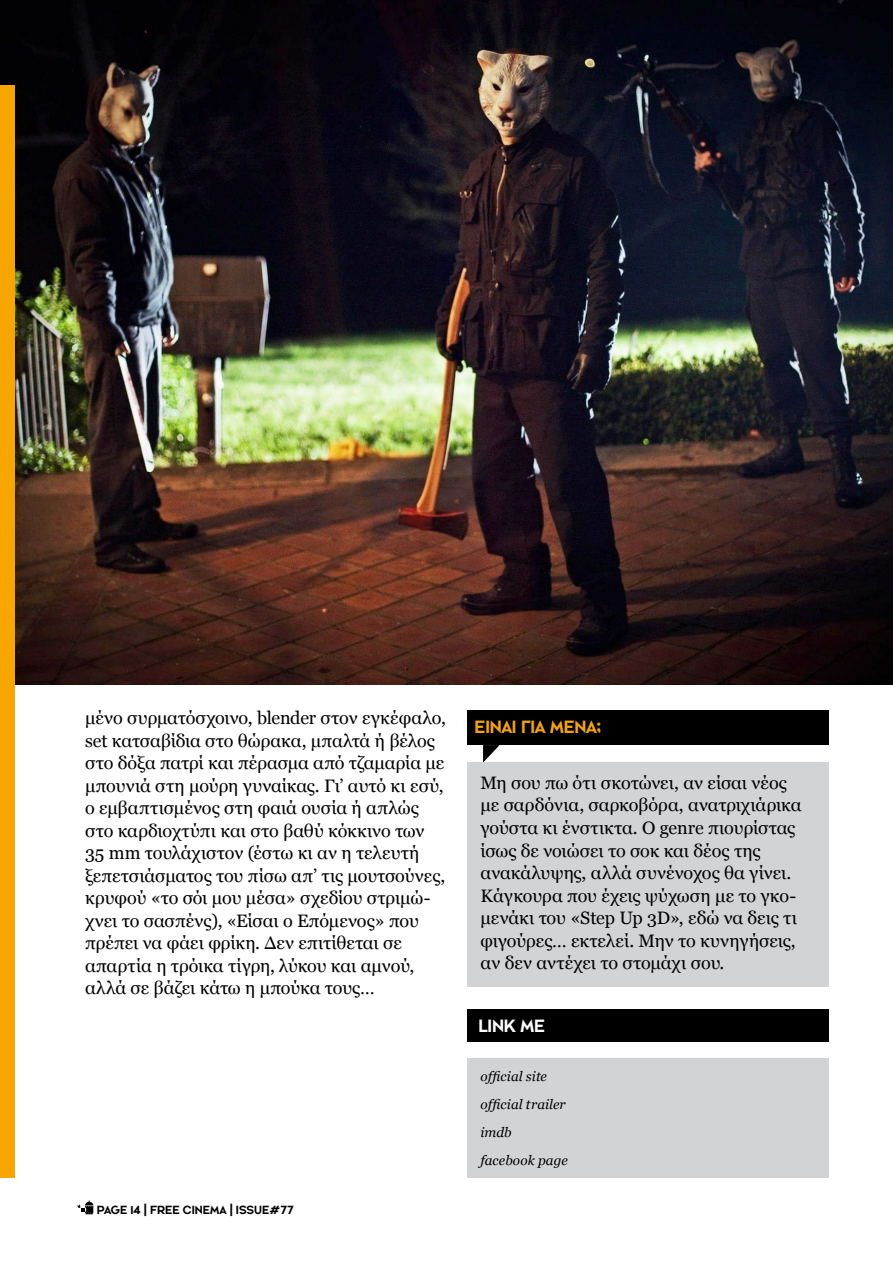
<style>
.page{position:relative;width:893px;height:1263px;background:#fff}
.page>*{position:absolute;margin:0;border:0;box-sizing:border-box;transform-origin:0 0}
.t1{font:18px/22.5px "Georgia";letter-spacing:-.005em;color:#000}
.t2{font:18px "F Cinematica";letter-spacing:-.02em;color:#f7a600}
.t3{font:18px "F Cinematica";letter-spacing:-.015em;color:#fff}
.t4{font:italic 13.5px/28px "Georgia";letter-spacing:.005em;color:#000}
.t5{font:12px "F Cinematica";letter-spacing:-.01em;color:#000}
</style>
<div class="page">
<svg style="left:77px;top:1200px;width:16px;height:14px"></svg>
<img style="left:0;top:0;width:893px;height:685px">
<div style="left:468px;top:710px;width:361px;height:35px;background:#000"></div>
<svg style="left:483px;top:745px;width:17px;height:18px"></svg>
<div style="left:468px;top:763px;width:361px;height:224px;background:#d1d3d4"></div>
<div style="left:468px;top:1058px;width:361px;height:120px;background:#d1d3d4"></div>
<div style="left:468px;top:1009px;width:361px;height:33px;background:#000"></div>
<div style="left:0;top:85px;width:15px;height:1093px;background:#f7a600"></div>
<p class="t1" style="left:85px;top:707px;width:362px">μένο συρματόσχοινο, blender στον εγκέφαλο, set κατσαβίδια στο θώρακα, μπαλτά ή βέλος στο δόξα πατρί και πέρασμα από τζαμαρία με μπουνιά στη μούρη γυναίκας. Γι’ αυτό κι εσύ, ο εμβαπτισμένος στη φαιά ουσία ή απλώς στο καρδιοχτύπι και στο βαθύ κόκκινο των 35 mm τουλάχιστον (έστω κι αν η τελευτή ξεπετσιάσματος του πίσω απ’ τις μουτσούνες, κρυφού «το σόι μου μέσα» σχεδίου στριμώ&shy;χνει το σασπένς), «Είσαι ο Επόμενος» που πρέπει να φάει φρίκη. Δεν επιτίθεται σε απαρτία η τρόικα τίγρη, λύκου και αμνού, αλλά σε βάζει κάτω η μπούκα τους…</p>
<p class="t5" style="left:97px;top:1203px;width:198px">PAGE 14 | FREE CINEMA | ISSUE#77</p>
<p class="t2" style="left:475px;top:716px;width:129px">ΕΙΝΑΙ ΓΙΑ ΜΕΝΑ;</p>
<p class="t1" style="left:480px;top:772px;width:323px">Μη σου πω ότι σκοτώνει, αν είσαι νέος με σαρδόνια, σαρκοβόρα, ανατριχιάρικα γούστα κι ένστικτα. Ο genre πιουρίστας ίσως δε νοιώσει το σοκ και δέος της ανακάλυψης, αλλά συνένοχος θα γίνει.<br>Κάγκουρα που έχεις ψύχωση με το γκο&shy;μενάκι του «Step Up 3D», εδώ να δεις τι φιγούρες… εκτελεί. Μην το κυνηγήσεις, αν δεν αντέχει το στομάχι σου.</p>
<p class="t3" style="left:478px;top:1015px;width:68px">LINK ME</p>
<p class="t4" style="left:480px;top:1062px;width:89px">official site official trailer imdb facebook page</p>
</div>
